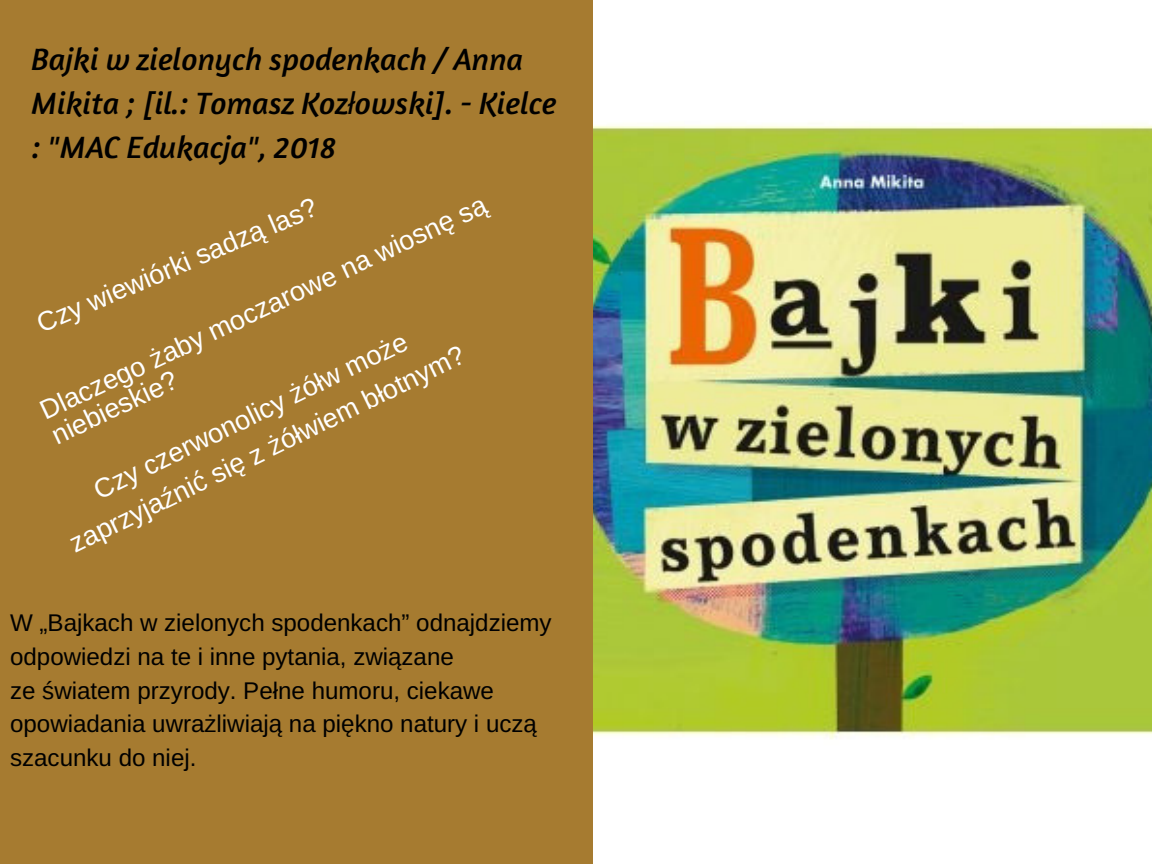
<style>
.page{position:relative;width:1152px;height:864px;background:#fff}
.page>*{position:absolute;margin:0;border:0;box-sizing:border-box;transform-origin:0 0}
.t1{font:italic 31.65px/43.8px "Amaranth";color:#000}
.t2{font:27.15px/27.6px "Arimo";color:#fff}
.t3{font:24.15px/33.8px "Arimo";color:#000}
.s1{font-family:"Liberation Sans"}
</style>
<div class="page">
<img style="left:593px;top:124px;width:559px;height:615px">
<div style="left:0;top:0;width:593px;height:864px;background:#a67b30"></div>
<h1 class="t1" style="left:32px;top:36px;width:526px">Bajki w zielonych spodenkach / Anna<br>Mikita ; [il.: Tomasz Koz<span class="s1">ł</span>owski]. - Kielce : "MAC Edukacja", 2018</h1>
<p class="t2" style="left:33px;top:311px;width:303px;rotate:-23deg">Czy wiewiórki sadz<span class="s1">ą</span> las?</p>
<p class="t2" style="left:35px;top:398px;width:492px;rotate:-25deg">Dlaczego <span class="s1">ż</span>aby moczarowe na wiosn<span class="s1">ę</span> s<span class="s1">ą </span>niebieskie?</p>
<p class="t2" style="left:47px;top:494px;width:437px;line-height:37px;text-align:center;rotate:-26deg">Czy czerwonolicy <span class="s1">ż</span>ó<span class="s1">ł</span>w mo<span class="s1">ż</span>e zaprzyja<span class="s1">ź</span>ni<span class="s1">ć</span> si<span class="s1">ę</span> z <span class="s1">ż</span>ó<span class="s1">ł</span>wiem b<span class="s1">ł</span>otnym?</p>
<p class="t3" style="left:10px;top:606px;width:543px">W „Bajkach w zielonych spodenkach” odnajdziemy odpowiedzi na te i inne pytania, zwi<span class="s1">ą</span>zane<br>ze <span class="s1">ś</span>wiatem przyrody. Pe<span class="s1">ł</span>ne humoru, ciekawe opowiadania uwra<span class="s1">ż</span>liwiaj<span class="s1">ą</span> na pi<span class="s1">ę</span>kno natury i ucz<span class="s1">ą </span>szacunku do niej.</p>
</div>
